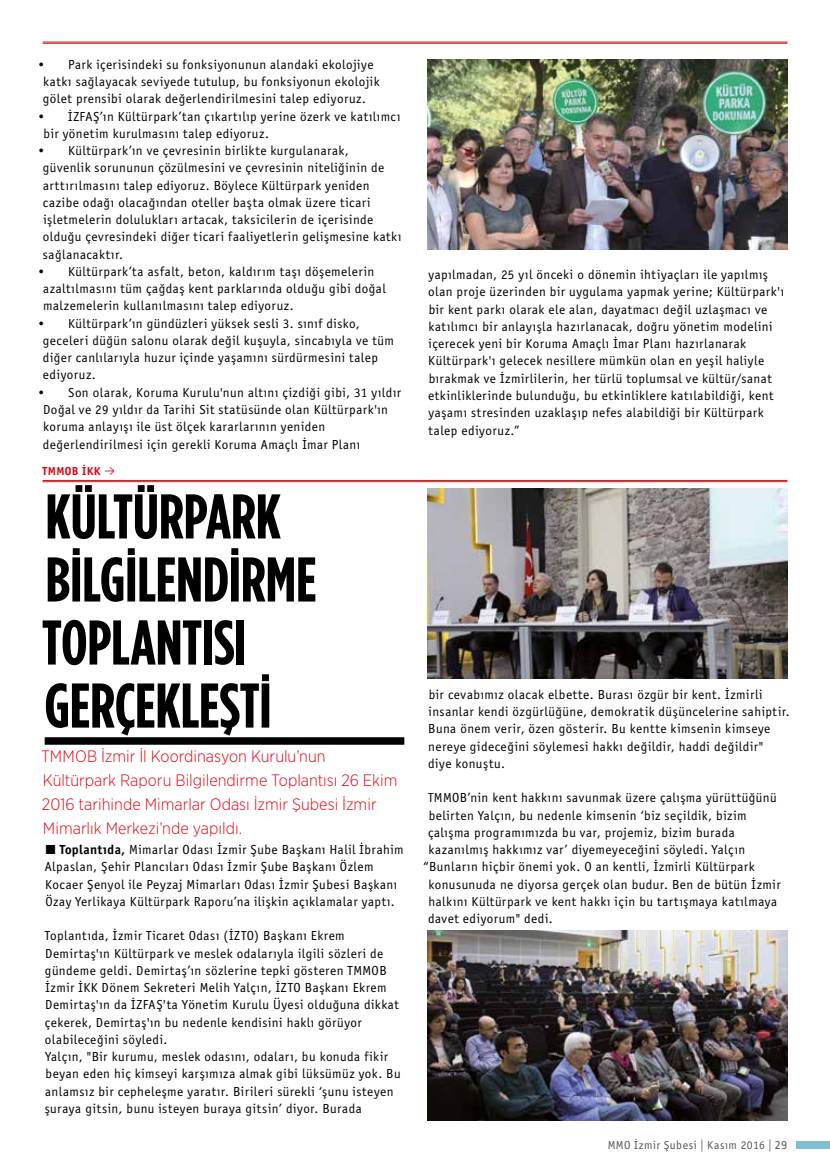
<style>
.page{position:relative;width:830px;height:1170px;background:#fff}
.page>*{position:absolute;margin:0;border:0;box-sizing:border-box;transform-origin:0 0}
.t1{font:700 63px/63px "Gotham Condensed";letter-spacing:-.005em;color:#000}
.t2{font:300 16.5px/24px "Gotham Narrow";color:#e30613}
.t3{font:13.5px/17.2px "Officina Sans";letter-spacing:.04em;color:#000}
.t4{font:12px "Officina Sans";letter-spacing:.045em;color:#575756}
.t5{font:700 12px "Officina Sans";letter-spacing:.03em;color:#e30613}
.s1{font-family:"Klavika";font-weight:400}
.s2{font-family:"Klavika Arrows";font-weight:700}
.s3{font-weight:700}
.s4{font-family:"Klavika"}
</style>
<div class="page">
<div style="left:795px;top:1140px;width:34px;height:8px;background:#80bed1"></div>
<hr style="left:43px;top:480px;width:744px;height:1px;background:#cd171a">
<hr style="left:43px;top:481px;width:744px;height:1px;background:#cd171a">
<img style="left:427px;top:59px;width:360px;height:190px">
<img style="left:427px;top:489px;width:360px;height:189px">
<img style="left:427px;top:930px;width:360px;height:190px">
<hr style="left:43px;top:42px;width:744px;height:1px;background:#cd171a">
<hr style="left:43px;top:43px;width:744px;height:1px;background:#cd171a">
<div style="left:45px;top:737px;width:359px;height:7px;background:#000"></div>
<p class="t3" style="left:37px;top:56px;width:344px;text-align:center">• Park içerisindeki su fonksiyonunun alandaki ekolojiye katkı sağlayacak seviyede tutulup, bu fonksiyonun ekolojik gölet prensibi olarak değerlendirilmesini talep ediyoruz.</p>
<p class="t3" style="left:43px;top:107px;width:358px;text-indent:-7px">• İZFAŞ’ın Kültürpark’tan çıkartılıp yerine özerk ve katılımcı bir yönetim kurulmasını talep ediyoruz.</p>
<p class="t3" style="left:43px;top:142px;width:360px;text-indent:-6px">• Kültürpark’ın ve çevresinin birlikte kurgulanarak,<br>güvenlik sorununun çözülmesini ve çevresinin niteliğinin de arttırılmasını talep ediyoruz. Böylece Kültürpark yeniden cazibe odağı olacağından oteller başta olmak üzere ticari işletmelerin dolulukları artacak, taksicilerin de içerisinde olduğu çevresindeki diğer ticari faaliyetlerin gelişmesine katkı sağlanacaktır.</p>
<p class="t3" style="left:43px;top:263px;width:344px;text-indent:-6px">• Kültürpark’ta asfalt, beton, kaldırım taşı döşemelerin azaltılmasını tüm çağdaş kent parklarında olduğu gibi doğal malzemelerin kullanılmasını talep ediyoruz.</p>
<p class="t3" style="left:43px;top:315px;width:352px;text-indent:-6px">• Kültürpark’ın gündüzleri yüksek sesli 3. sınıf disko, geceleri düğün salonu olarak değil kuşuyla, sincabıyla ve tüm diğer canlılarıyla huzur içinde yaşamını sürdürmesini talep ediyoruz.</p>
<p class="t3" style="left:43px;top:384px;width:359px;text-indent:-6px">• Son olarak, Koruma Kurulu'nun altını çizdiği gibi, 31 yıldır Doğal ve 29 yıldır da Tarihi Sit statüsünde olan Kültürpark'ın koruma anlayışı ile üst ölçek kararlarının yeniden değerlendirilmesi için gerekli Koruma Amaçlı İmar Planı</p>
<p class="t5" style="left:43px;top:464px;width:74px">TMMOB İKK <span class="s1">•</span></p>
<h1 class="t1" style="left:42px;top:484px;width:276px">KÜLTÜRPARK<br>BİLGİLENDİRME<br>TOPLANTISI<br>GERÇEKLEŞTİ</h1>
<p class="t2" style="left:41px;top:744px;width:358px">TMMOB İzmir İl Koordinasyon Kurulu’nun Kültürpark Raporu Bilgilendirme Toplantısı 26 Ekim 2016 tarihinde Mimarlar Odası İzmir Şubesi İzmir Mimarlık Merkezi’nde yapıldı.</p>
<p class="t3" style="left:45px;top:841px;width:360px"><span class="s2">(</span> <span class="s3">Toplantıda,</span> Mimarlar Odası İzmir Şube Başkanı Halil İbrahim Alpaslan, Şehir Plancıları Odası İzmir Şube Başkanı Özlem Kocaer Şenyol ile Peyzaj Mimarları Odası İzmir Şubesi Başkanı Özay Yerlikaya Kültürpark Raporu’na ilişkin açıklamalar yaptı.</p>
<p class="t3" style="left:45px;top:927px;width:357px">Toplantıda, İzmir Ticaret Odası (İZTO) Başkanı Ekrem Demirtaş'ın Kültürpark ve meslek odalarıyla ilgili sözleri de gündeme geldi. Demirtaş’ın sözlerine tepki gösteren TMMOB İzmir İKK Dönem Sekreteri Melih Yalçın, İZTO Başkanı Ekrem Demirtaş'ın da İZFAŞ'ta Yönetim Kurulu Üyesi olduğuna dikkat çekerek, Demirtaş'ın bu nedenle kendisini haklı görüyor olabileceğini söyledi.<br>Yalçın, "Bir kurumu, meslek odasını, odaları, bu konuda fikir beyan eden hiç kimseyi karşımıza almak gibi lüksümüz yok. Bu anlamsız bir cepheleşme yaratır. Birileri sürekli ‘şunu isteyen şuraya gitsin, bunu isteyen buraya gitsin’ diyor. Burada</p>
<p class="t3" style="left:428px;top:266px;width:357px">yapılmadan, 25 yıl önceki o dönemin ihtiyaçları ile yapılmış olan proje üzerinden bir uygulama yapmak yerine; Kültürpark'ı bir kent parkı olarak ele alan, dayatmacı değil uzlaşmacı ve katılımcı bir anlayışla hazırlanacak, doğru yönetim modelini içerecek yeni bir Koruma Amaçlı İmar Planı hazırlanarak Kültürpark'ı gelecek nesillere mümkün olan en yeşil haliyle bırakmak ve İzmirlilerin, her türlü toplumsal ve kültür/sanat etkinliklerinde bulunduğu, bu etkinliklere katılabildiği, kent yaşamı stresinden uzaklaşıp nefes alabildiği bir Kültürpark talep ediyoruz.”</p>
<p class="t3" style="left:428px;top:685px;width:363px">bir cevabımız olacak elbette. Burası özgür bir kent. İzmirli insanlar kendi özgürlüğüne, demokratik düşüncelerine sahiptir.<br>Buna önem verir, özen gösterir. Bu kentte kimsenin kimseye nereye gideceğini söylemesi hakkı değildir, haddi değildir"<br>diye konuştu.</p>
<p class="t3" style="left:428px;top:789px;width:350px">TMMOB’nin kent hakkını savunmak üzere çalışma yürüttüğünü</p>
<p class="t3" style="left:428px;top:806px;width:319px">belirten Yalçın, bu nedenle kimsenin ‘biz seçildik, bizim</p>
<p class="t3" style="left:428px;top:823px;width:308px">çalışma programımızda bu var, projemiz, bizim burada</p>
<p class="t3" style="left:428px;top:841px;width:318px">kazanılmış hakkımız var’ diyemeyeceğini söyledi. Yalçın</p>
<p class="t3" style="left:423px;top:858px;width:332px">“Bunların hiçbir önemi yok. O an kentli, İzmirli Kültürpark</p>
<p class="t3" style="left:428px;top:875px;width:353px">konusunuda ne diyorsa gerçek olan budur. Ben de bütün İzmir</p>
<p class="t3" style="left:428px;top:892px;width:350px">halkını Kültürpark ve kent hakkı için bu tartışmaya katılmaya</p>
<p class="t3" style="left:428px;top:910px;width:126px">davet ediyorum" dedi.</p>
<p class="t4" style="left:607px;top:1137px;width:181px">MMO İzmir Şubesi <span class="s4">|</span> Kasım 2016 <span class="s4">| 29</span></p>
</div>
